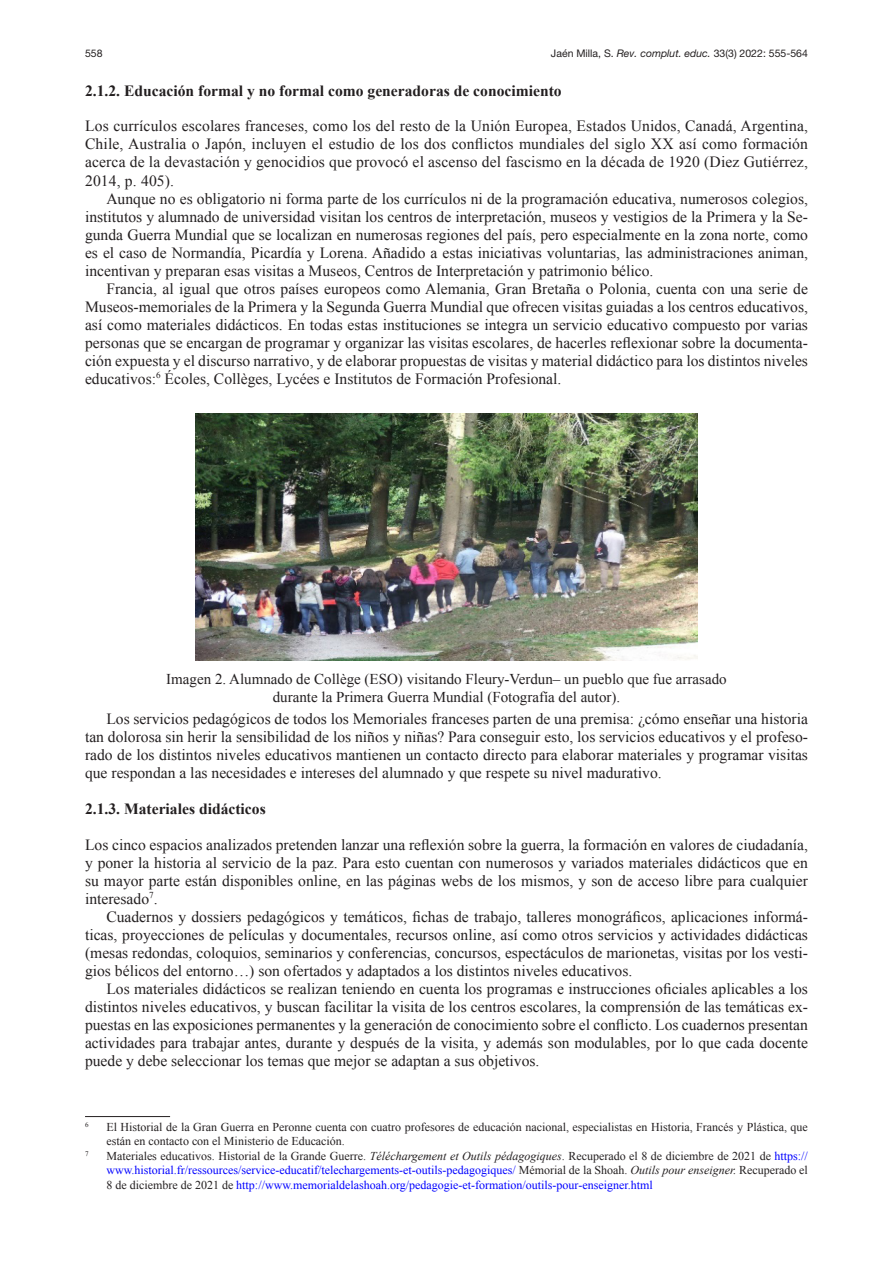
<style>
.page{position:relative;width:893px;height:1263px;background:#fff}
.page>*{position:absolute;margin:0;border:0;box-sizing:border-box;transform-origin:0 0}
.Galerada-parrafos{font:15.6px/18px "Times New Roman";color:#231f20;text-align:justify}
.Primer_parrafo{font:15.6px/18px "Times New Roman";letter-spacing:.005em;color:#231f20;text-align:justify}
.Epigrafe_2nivel{font:700 15.6px "Times New Roman";color:#231f20}
.Pie_tablas_cuadros{font:15px/18px "Times New Roman";color:#231f20;text-align:center}
._000_Notas_al_pie{font:12px/14.4px "Times New Roman";color:#00f;text-align:justify}
._000_Notas_al_pie-2{font:12px/14.4px "Times New Roman";color:#231f20}
.t1{font:10.5px "Helvetica Neue LT Pro";color:#231f20}
._000_Notas_al_pie-3{font:7.05px "Times New Roman";color:#231f20}
.s1{font-style:italic}
.s2{color:#231f20}
.s3{font-style:italic;color:#231f20}
</style>
<div class="page">
<img style="left:196px;top:413px;width:501px;height:248px">
<hr style="left:85px;top:1116px;width:85px;height:1px;background:#231f20">
<p class="t1" style="left:85px;top:47px;width:19px">558</p>
<p class="t1" style="left:551px;top:47px;width:258px">Jaén Milla, S. <span class="s1">Rev. complut. educ.</span> 33(3) 2022: 555-564</p>
<p class="Epigrafe_2nivel" style="left:85px;top:80px;width:478px">2.1.2. Educación formal y no formal como generadoras de conocimiento</p>
<p class="Primer_parrafo" style="left:85px;top:117px;width:724px">Los currículos escolares franceses, como los del resto de la Unión Europea, Estados Unidos, Canadá, Argentina, Chile, Australia o Japón, incluyen el estudio de los dos conflictos mundiales del siglo XX así como formación acerca de la devastación y genocidios que provocó el ascenso del fascismo en la década de 1920 (Diez Gutiérrez, 2014, p. 405).</p>
<p class="Galerada-parrafos" style="left:85px;top:189px;width:724px;text-indent:21px">Aunque no es obligatorio ni forma parte de los currículos ni de la programación educativa, numerosos colegios, institutos y alumnado de universidad visitan los centros de interpretación, museos y vestigios de la Primera y la Se&shy;gunda Guerra Mundial que se localizan en numerosas regiones del país, pero especialmente en la zona norte, como es el caso de Normandía, Picardía y Lorena. Añadido a estas iniciativas voluntarias, las administraciones animan, incentivan y preparan esas visitas a Museos, Centros de Interpretación y patrimonio bélico.</p>
<p class="Galerada-parrafos" style="left:85px;top:279px;width:724px;text-indent:21px">Francia, al igual que otros países europeos como Alemania, Gran Bretaña o Polonia, cuenta con una serie de Museos-memoriales de la Primera y la Segunda Guerra Mundial que ofrecen visitas guiadas a los centros educativos, así como materiales didácticos. En todas estas instituciones se integra un servicio educativo compuesto por varias personas que se encargan de programar y organizar las visitas escolares, de hacerles reflexionar sobre la documenta&shy;ción expuesta y el discurso narrativo, y de elaborar propuestas de visitas y material didáctico para los distintos niveles educativos:<sup>6</sup> Écoles, Collèges, Lycées e Institutos de Formación Profesional.</p>
<p class="Pie_tablas_cuadros" style="left:166px;top:669px;width:562px">Imagen 2. Alumnado de Collège (ESO) visitando Fleury-Verdun– un pueblo que fue arrasado durante la Primera Guerra Mundial (Fotografía del autor).</p>
<p class="Galerada-parrafos" style="left:85px;top:709px;width:724px;text-indent:21px">Los servicios pedagógicos de todos los Memoriales franceses parten de una premisa: ¿cómo enseñar una historia tan dolorosa sin herir la sensibilidad de los niños y niñas? Para conseguir esto, los servicios educativos y el profeso&shy;rado de los distintos niveles educativos mantienen un contacto directo para elaborar materiales y programar visitas que respondan a las necesidades e intereses del alumnado y que respete su nivel madurativo.</p>
<p class="Epigrafe_2nivel" style="left:85px;top:798px;width:182px">2.1.3. Materiales didácticos</p>
<p class="Primer_parrafo" style="left:85px;top:835px;width:724px">Los cinco espacios analizados pretenden lanzar una reflexión sobre la guerra, la formación en valores de ciudadanía, y poner la historia al servicio de la paz. Para esto cuentan con numerosos y variados materiales didácticos que en su mayor parte están disponibles online, en las páginas webs de los mismos, y son de acceso libre para cualquier interesado<sup>7</sup>.</p>
<p class="Galerada-parrafos" style="left:85px;top:907px;width:724px;text-indent:21px">Cuadernos y dossiers pedagógicos y temáticos, fichas de trabajo, talleres monográficos, aplicaciones informá&shy;ticas, proyecciones de películas y documentales, recursos online, así como otros servicios y actividades didácticas (mesas redondas, coloquios, seminarios y conferencias, concursos, espectáculos de marionetas, visitas por los vesti&shy;gios bélicos del entorno…) son ofertados y adaptados a los distintos niveles educativos.</p>
<p class="Galerada-parrafos" style="left:85px;top:979px;width:724px;text-indent:21px">Los materiales didácticos se realizan teniendo en cuenta los programas e instrucciones oficiales aplicables a los distintos niveles educativos, y buscan facilitar la visita de los centros escolares, la comprensión de las temáticas ex&shy;puestas en las exposiciones permanentes y la generación de conocimiento sobre el conflicto. Los cuadernos presentan actividades para trabajar antes, durante y después de la visita, y además son modulables, por lo que cada docente puede y debe seleccionar los temas que mejor se adaptan a sus objetivos.</p>
<p class="_000_Notas_al_pie-3" style="left:85px;top:1120px;width:5px">6</p>
<p class="_000_Notas_al_pie-2" style="left:106px;top:1119px;width:703px">El Historial de la Gran Guerra en Peronne cuenta con cuatro profesores de educación nacional, especialistas en Historia, Francés y Plástica, que están en contacto con el Ministerio de Educación.</p>
<p class="_000_Notas_al_pie-3" style="left:85px;top:1149px;width:5px">7</p>
<p class="_000_Notas_al_pie" style="left:106px;top:1148px;width:703px"><span class="s2">Materiales educativos. Historial de la Grande Guerre.</span> <span class="s3">Téléchargement et Outils pédagogiques</span><span class="s2">. Recuperado el 8 de diciembre de 2021 de</span> https:// www.historial.fr/ressources/service-educatif/telechargements-et-outils-pedagogiques/ <span class="s2">Mémorial de la Shoah.</span> <span class="s3">Outils pour enseigner.</span> <span class="s2">Recuperado el 8 de diciembre de 2021 de</span> http://www.memorialdelashoah.org/pedagogie-et-formation/outils-pour-enseigner.html</p>
</div>
